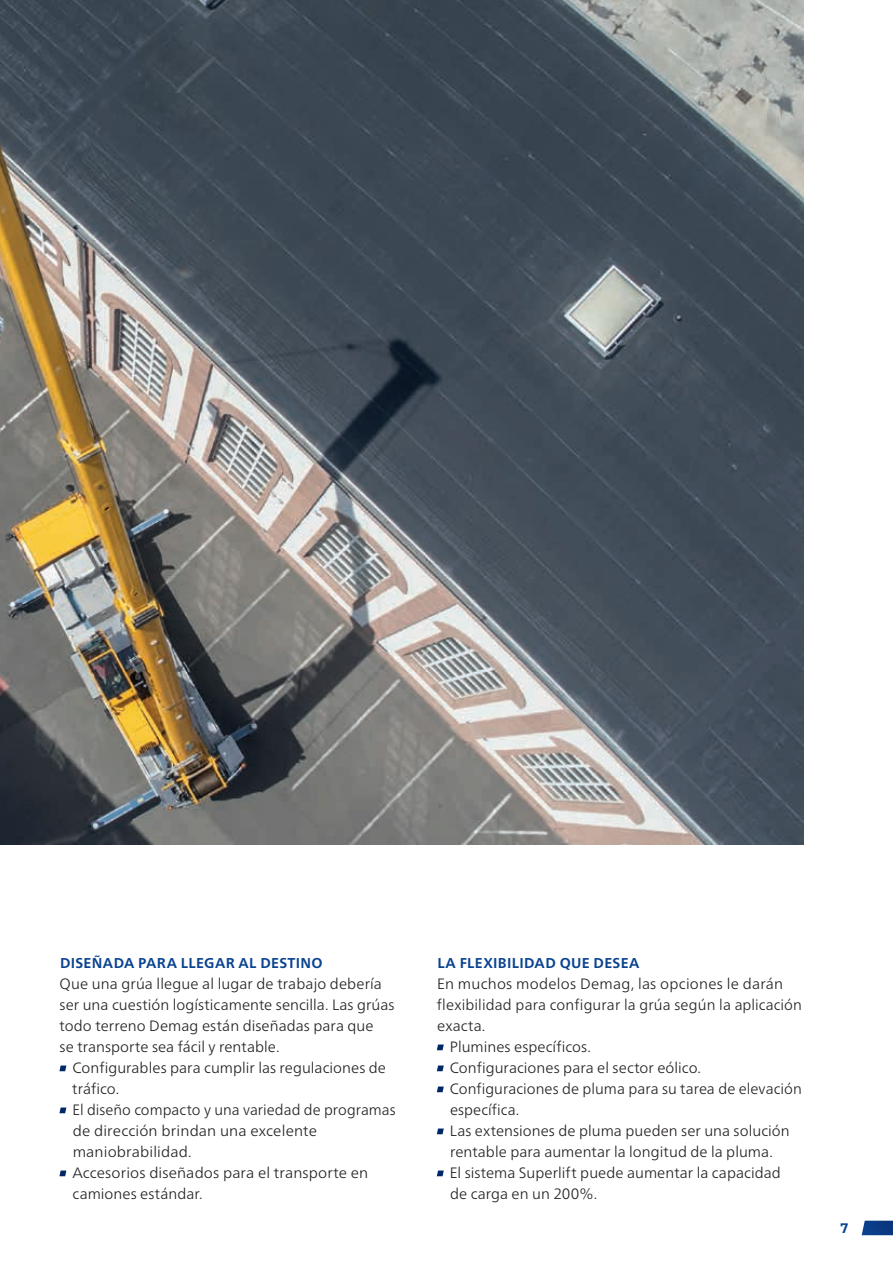
<style>
.page{position:relative;width:893px;height:1263px;background:#fff}
.page>*{position:absolute;margin:0;border:0;box-sizing:border-box;transform-origin:0 0}
.t1{font:300 15px/21px "Frutiger Neue LTW1 G";letter-spacing:.005em;color:#231f20}
.t2{font:700 14.25px "Frutiger Neue LTW1 G";letter-spacing:.02em;color:#094390}
.t3{font:600 13.5px "Produkt";color:#094390}
.s1{color:#fff}
</style>
<div class="page">
<svg style="left:862px;top:1221px;width:31px;height:14px"></svg>
<img style="left:0;top:0;width:804px;height:844px">
<p class="t2" style="left:60px;top:953px;width:264px">DISEÑADA PARA LLEGAR AL DESTINO</p>
<p class="t1" style="left:60px;top:972px;width:336px">Que una grúa llegue al lugar de trabajo debería ser una cuestión logísticamente sencilla. Las grúas todo terreno Demag están diseñadas para que<br>se transporte sea fácil y rentable.</p>
<p class="t1" style="left:72px;top:1056px;width:315px;text-indent:-13px"><span class="s1">•</span> Configurables para cumplir las regulaciones de tráfico.</p>
<p class="t1" style="left:73px;top:1098px;width:324px;text-indent:-14px"><span class="s1">•</span> El diseño compacto y una variedad de programas de dirección brindan una excelente maniobrabilidad.</p>
<p class="t1" style="left:73px;top:1161px;width:297px;text-indent:-14px"><span class="s1">•</span> Accesorios diseñados para el transporte en camiones estándar.</p>
<p class="t2" style="left:437px;top:953px;width:204px">LA FLEXIBILIDAD QUE DESEA</p>
<p class="t1" style="left:437px;top:972px;width:367px">En muchos modelos Demag, las opciones le darán flexibilidad para configurar la grúa según la aplicación exacta.</p>
<p class="t1" style="left:436px;top:1035px;width:156px"><span class="s1">•</span> Plumines específicos.</p>
<p class="t1" style="left:436px;top:1056px;width:266px"><span class="s1">•</span> Configuraciones para el sector eólico.</p>
<p class="t1" style="left:450px;top:1077px;width:353px;text-indent:-14px"><span class="s1">•</span> Configuraciones de pluma para su tarea de elevación específica.</p>
<p class="t1" style="left:436px;top:1119px;width:355px;text-align:center"><span class="s1">•</span> Las extensiones de pluma pueden ser una solución rentable para aumentar la longitud de la pluma.</p>
<p class="t1" style="left:450px;top:1161px;width:332px;text-indent:-14px"><span class="s1">•</span> El sistema Superlift puede aumentar la capacidad de carga en un 200%.</p>
<p class="t3" style="left:841px;top:1219px;width:9px">7</p>
</div>
